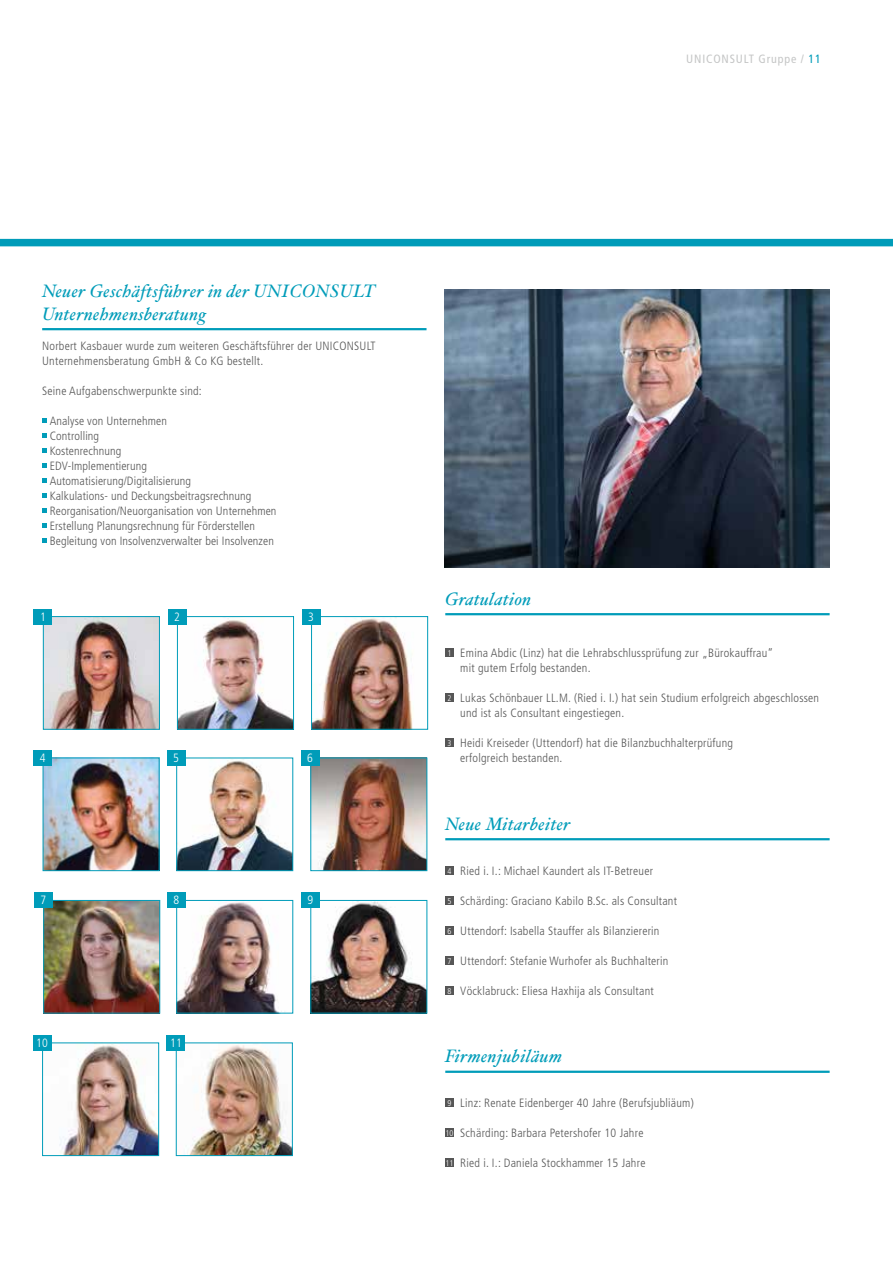
<style>
.page{position:relative;width:893px;height:1263px;background:#fff}
.page>*{position:absolute;margin:0;border:0;box-sizing:border-box;transform-origin:0 0}
.t1{font:italic 18px/22.5px "Hoefler Text";letter-spacing:.02em;color:#009cb9}
.t2{font:300 condensed 12px/15px "Frutiger";letter-spacing:.02em;color:#565656}
.t3{font:condensed 12px "Frutiger";letter-spacing:.07em;color:#c5c6c6}
.t4{font:300 condensed 12px "Frutiger";color:#fff}
.s1{color:#009cb9}
.s2{font-size:8.25px;color:#fff}
</style>
<div class="page">
<div style="left:0;top:239px;width:893px;height:7px;background:#009cb9"></div>
<hr style="left:42px;top:328px;width:384px;height:2px;background:#009cb9">
<svg style="left:42px;top:418px;width:4px;height:4px"></svg>
<svg style="left:42px;top:433px;width:4px;height:4px"></svg>
<svg style="left:42px;top:448px;width:4px;height:4px"></svg>
<svg style="left:42px;top:463px;width:4px;height:4px"></svg>
<svg style="left:42px;top:478px;width:4px;height:4px"></svg>
<svg style="left:42px;top:493px;width:4px;height:4px"></svg>
<svg style="left:42px;top:508px;width:4px;height:4px"></svg>
<svg style="left:42px;top:523px;width:4px;height:4px"></svg>
<svg style="left:42px;top:538px;width:4px;height:4px"></svg>
<hr style="left:445px;top:613px;width:385px;height:2px;background:#009cb9">
<hr style="left:445px;top:838px;width:385px;height:2px;background:#009cb9">
<hr style="left:445px;top:1071px;width:385px;height:2px;background:#009cb9">
<div style="left:445px;top:649px;width:9px;height:8px;background:#565656"></div>
<div style="left:445px;top:694px;width:9px;height:8px;background:#565656"></div>
<div style="left:445px;top:739px;width:9px;height:8px;background:#565656"></div>
<div style="left:445px;top:866px;width:9px;height:8px;background:#565656"></div>
<div style="left:445px;top:896px;width:9px;height:9px;background:#565656"></div>
<div style="left:445px;top:926px;width:9px;height:9px;background:#565656"></div>
<div style="left:445px;top:956px;width:9px;height:9px;background:#565656"></div>
<div style="left:445px;top:986px;width:9px;height:9px;background:#565656"></div>
<div style="left:445px;top:1099px;width:9px;height:8px;background:#565656"></div>
<div style="left:445px;top:1129px;width:9px;height:8px;background:#565656"></div>
<div style="left:445px;top:1159px;width:9px;height:8px;background:#565656"></div>
<img style="left:45px;top:618px;width:113px;height:110px">
<div style="left:43px;top:616px;width:117px;height:114px;border:1px solid #009cb9"></div>
<img style="left:178px;top:760px;width:113px;height:109px">
<div style="left:176px;top:758px;width:117px;height:113px;border:1px solid #009cb9"></div>
<img style="left:178px;top:902px;width:100px;height:109px">
<div style="left:176px;top:900px;width:117px;height:113px;border:1px solid #009cb9"></div>
<img style="left:312px;top:902px;width:113px;height:109px">
<div style="left:310px;top:900px;width:117px;height:113px;border:1px solid #009cb9"></div>
<img style="left:313px;top:618px;width:100px;height:110px">
<div style="left:311px;top:616px;width:117px;height:114px;border:1px solid #009cb9"></div>
<img style="left:179px;top:618px;width:113px;height:110px">
<div style="left:177px;top:616px;width:117px;height:114px;border:1px solid #009cb9"></div>
<img style="left:45px;top:760px;width:113px;height:109px">
<div style="left:43px;top:758px;width:117px;height:113px;border:1px solid #009cb9"></div>
<img style="left:312px;top:760px;width:113px;height:109px">
<div style="left:310px;top:758px;width:117px;height:113px;border:1px solid #009cb9"></div>
<img style="left:45px;top:902px;width:113px;height:109px">
<div style="left:43px;top:900px;width:117px;height:113px;border:1px solid #009cb9"></div>
<img style="left:44px;top:1044px;width:113px;height:110px">
<div style="left:42px;top:1042px;width:117px;height:114px;border:1px solid #009cb9"></div>
<img style="left:178px;top:1045px;width:113px;height:109px">
<div style="left:176px;top:1042px;width:117px;height:114px;border:1px solid #009cb9"></div>
<div style="left:34px;top:609px;width:18px;height:15px;background:#009cb9"></div>
<div style="left:34px;top:750px;width:18px;height:15px;background:#009cb9"></div>
<div style="left:34px;top:892px;width:18px;height:15px;background:#009cb9"></div>
<div style="left:33px;top:1035px;width:18px;height:15px;background:#009cb9"></div>
<div style="left:167px;top:1035px;width:18px;height:15px;background:#009cb9"></div>
<div style="left:167px;top:892px;width:18px;height:15px;background:#009cb9"></div>
<div style="left:301px;top:892px;width:18px;height:15px;background:#009cb9"></div>
<div style="left:168px;top:609px;width:18px;height:15px;background:#009cb9"></div>
<div style="left:302px;top:609px;width:18px;height:15px;background:#009cb9"></div>
<div style="left:167px;top:750px;width:18px;height:15px;background:#009cb9"></div>
<div style="left:301px;top:750px;width:18px;height:15px;background:#009cb9"></div>
<img style="left:445px;top:289px;width:384px;height:278px">
<p class="t3" style="left:686px;top:52px;width:136px">UNICONSULT Gruppe / <span class="s1">11</span></p>
<h1 class="t1" style="left:42px;top:280px;width:334px">Neuer Geschäftsführer in der UNICONSULT<br>Unternehmensberatung</h1>
<p class="t2" style="left:42px;top:338px;width:335px">Norbert Kasbauer wurde zum weiteren Geschäftsführer der UNICONSULT<br>Unternehmensberatung GmbH &amp; Co KG bestellt.</p>
<p class="t2" style="left:42px;top:383px;width:161px">Seine Aufgabenschwerpunkte sind:</p>
<p class="t2" style="left:50px;top:413px;width:228px">Analyse von Unternehmen<br>Controlling<br>Kostenrechnung<br>EDV-Implementierung Automatisierung/Digitalisierung<br>Kalkulations- und Deckungsbeitragsrechnung Reorganisation/Neuorganisation von Unternehmen Erstellung Planungsrechnung für Förderstellen Begleitung von Insolvenzverwalter bei Insolvenzen</p>
<p class="t4" style="left:40px;top:610px;width:7px">1</p>
<p class="t4" style="left:174px;top:610px;width:7px">2</p>
<p class="t4" style="left:308px;top:610px;width:7px">3</p>
<p class="t4" style="left:40px;top:751px;width:7px">4</p>
<p class="t4" style="left:173px;top:751px;width:7px">5</p>
<p class="t4" style="left:307px;top:751px;width:7px">6</p>
<p class="t4" style="left:40px;top:893px;width:7px">7</p>
<p class="t4" style="left:173px;top:893px;width:7px">8</p>
<p class="t4" style="left:308px;top:893px;width:7px">9</p>
<p class="t4" style="left:36px;top:1036px;width:13px">10</p>
<p class="t4" style="left:170px;top:1036px;width:13px">11</p>
<h1 class="t1" style="left:445px;top:587px;width:87px">Gratulation</h1>
<p class="t2" style="left:460px;top:646px;width:315px;text-indent:-13px"><span class="s2">1</span> Emina Abdic (Linz) hat die Lehrabschlussprüfung zur „Bürokauffrau“ mit gutem Erfolg bestanden.</p>
<p class="t2" style="left:460px;top:691px;width:360px;text-indent:-13px"><span class="s2">2</span> Lukas Schönbauer LL.M. (Ried i. I.) hat sein Studium erfolgreich abgeschlossen und ist als Consultant eingestiegen.</p>
<p class="t2" style="left:460px;top:736px;width:274px;text-indent:-13px"><span class="s2">3</span> Heidi Kreiseder (Uttendorf) hat die Bilanzbuchhalterprüfung erfolgreich bestanden.</p>
<h1 class="t1" style="left:445px;top:812px;width:127px">Neue Mitarbeiter</h1>
<p class="t2" style="left:447px;top:863px;width:207px"><span class="s2">4</span> Ried i. I.: Michael Kaundert als IT-Betreuer</p>
<p class="t2" style="left:447px;top:893px;width:231px"><span class="s2">5</span> Schärding: Graciano Kabilo B.Sc. als Consultant</p>
<p class="t2" style="left:447px;top:923px;width:214px"><span class="s2">6</span> Uttendorf: Isabella Stauffer als Bilanziererin</p>
<p class="t2" style="left:447px;top:953px;width:222px"><span class="s2">7</span> Uttendorf: Stefanie Wurhofer als Buchhalterin</p>
<p class="t2" style="left:447px;top:983px;width:208px"><span class="s2">8</span> Vöcklabruck: Eliesa Haxhija als Consultant</p>
<h1 class="t1" style="left:445px;top:1045px;width:118px">Firmenjubiläum</h1>
<p class="t2" style="left:447px;top:1096px;width:248px"><span class="s2">9</span> Linz: Renate Eidenberger 40 Jahre (Berufsjubliäum)</p>
<p class="t2" style="left:445px;top:1126px;width:200px"><span class="s2">10</span> Schärding: Barbara Petershofer 10 Jahre</p>
<p class="t2" style="left:445px;top:1156px;width:202px"><span class="s2">11</span> Ried i. I.: Daniela Stockhammer 15 Jahre</p>
</div>
